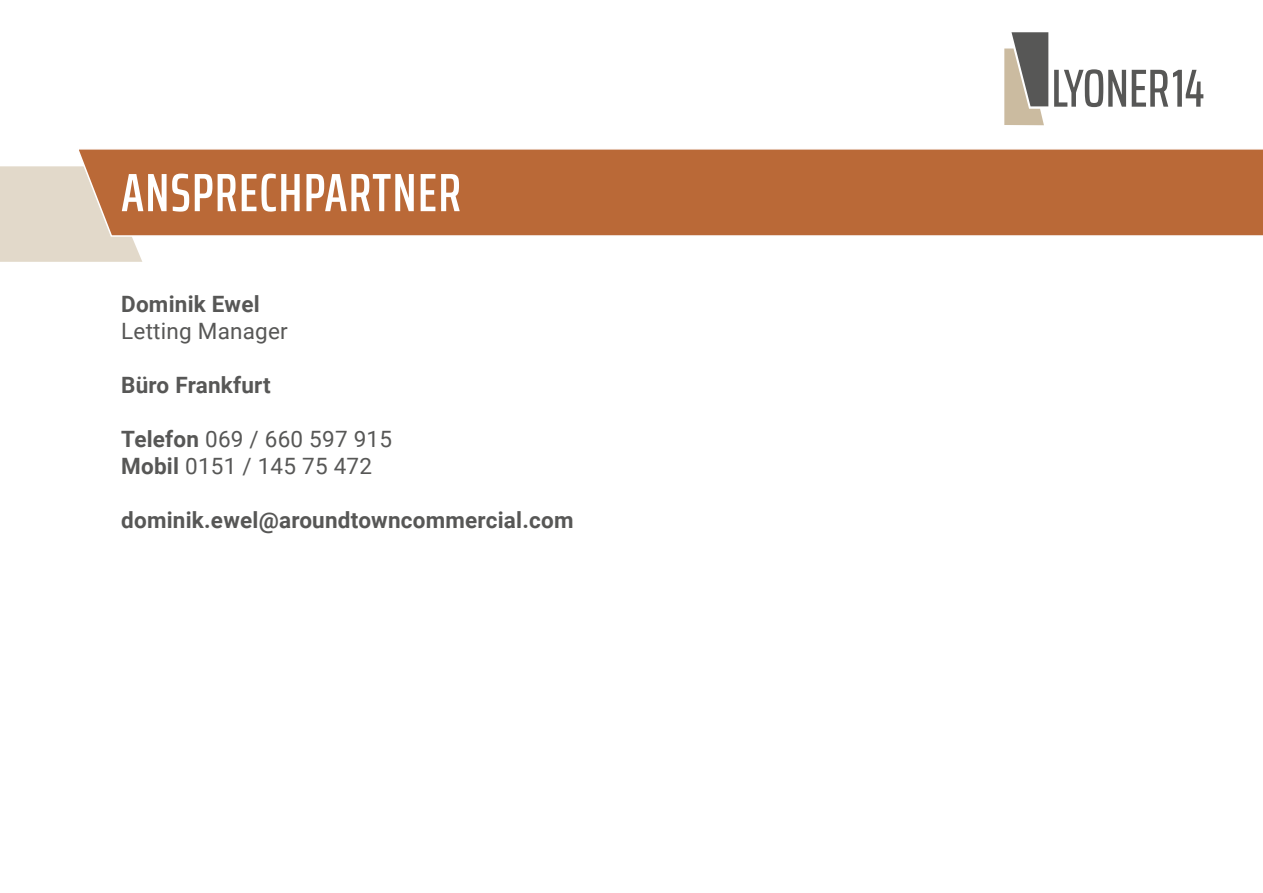
<style>
.page{position:relative;width:1263px;height:893px;background:#fff}
.page>*{position:absolute;margin:0;border:0;box-sizing:border-box;transform-origin:0 0}
.t1{font:600 extra-condensed 54px "Saira";letter-spacing:.025em;color:#fff}
.t2{font:700 22.5px "Roboto";letter-spacing:.01em;color:#575756}
.t3{font:22.5px/27px "Roboto";letter-spacing:.01em;color:#575756}
.s1{font-weight:700}
</style>
<div class="page">
<svg style="left:1054px;top:69px;width:72px;height:38px"></svg>
<svg style="left:1132px;top:70px;width:71px;height:37px"></svg>
<svg style="left:1004px;top:32px;width:44px;height:93px;background:#989186"></svg>
<div style="left:0;top:166px;width:142px;height:96px;background:#e2d9ca"></div>
<div style="left:76px;top:149px;width:1187px;height:88px;background:#ba6937"></div>
<h1 class="t1" style="left:121px;top:148px;width:341px">ANSPRECHPARTNER</h1>
<p class="t2" style="left:121px;top:289px;width:140px">Dominik Ewel</p>
<p class="t3" style="left:121px;top:317px;width:168px">Letting Manager</p>
<p class="t2" style="left:121px;top:370px;width:151px">Büro Frankfurt</p>
<p class="t3" style="left:121px;top:425px;width:272px"><span class="s1">Telefon</span> 069 / 660 597 915<br><span class="s1">Mobil</span> 0151 / 145 75 472</p>
<p class="t2" style="left:121px;top:505px;width:454px">dominik.ewel@aroundtowncommercial.com</p>
</div>
